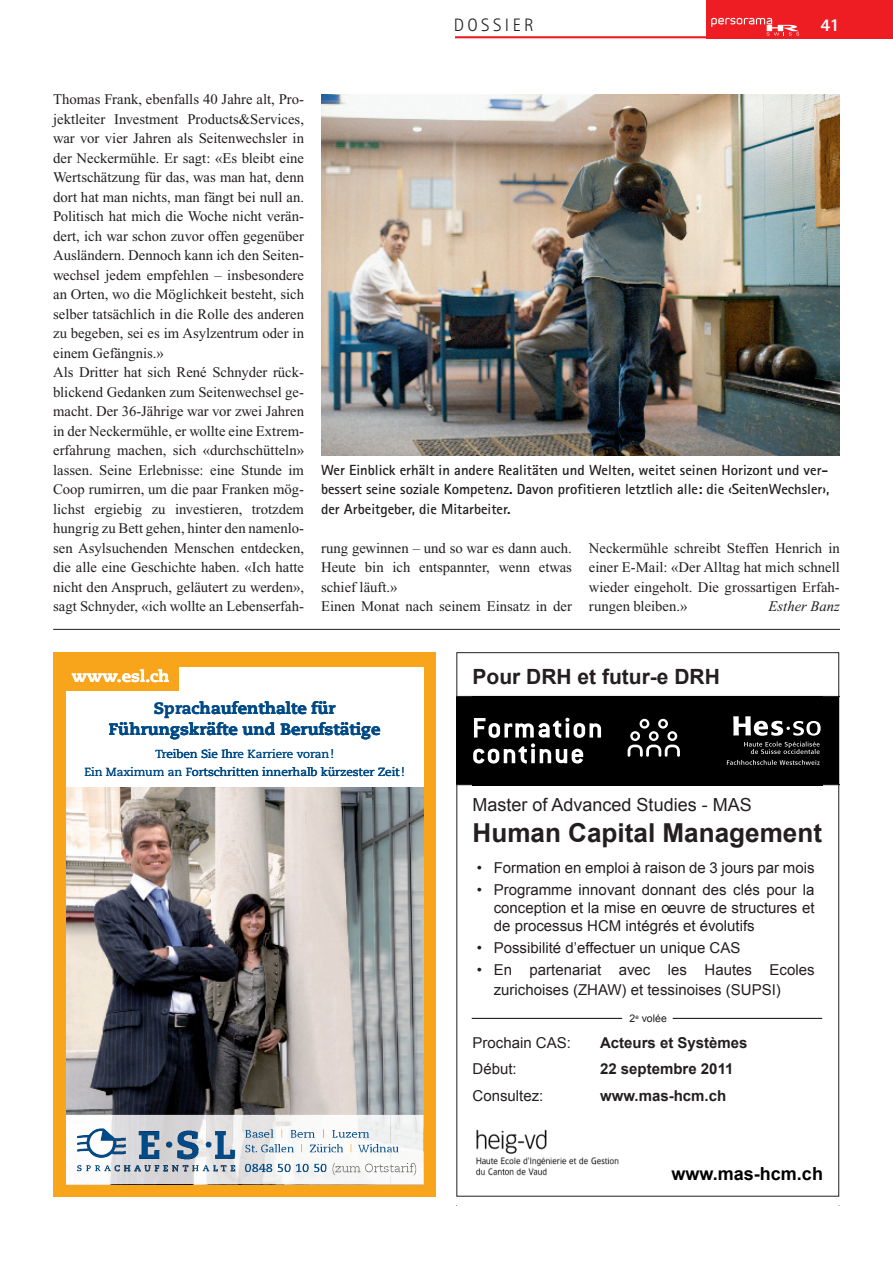
<style>
.page{position:relative;width:893px;height:1263px;background:#fff}
.page>*{position:absolute;margin:0;border:0;box-sizing:border-box;transform-origin:0 0}
.t1{font:700 26.1px "Arial";color:#231f20}
.t2{font:700 21px "Arial";color:#231f20}
.t3{font:18px "Arial";color:#231f20}
.t4{font:700 18px "Arial";color:#000}
.t5{font:300 18px "Rotis Sans Serif";letter-spacing:.19em;color:#231f20}
.t6{font:800 18px "Rotis Sans Serif";color:#fff}
.t7{font:800 16.5px "Caecilia";letter-spacing:.005em;color:#004b87}
.t8{font:800 16.5px "Caecilia";letter-spacing:.005em;color:#fff}
.t9{font:15px/22.2px "Arial";color:#231f20}
.t10{font:700 15px "Arial";color:#231f20}
.t11{font:14.7px/19.5px "Times";color:#231f20}
.t12{font:700 14.7px/19.5px "Rotis Sans Serif";color:#231f20;text-align:justify}
.t13{font:italic 14.7px "Times";color:#231f20}
.t14{font:11.7px/18.5px "Caecilia";letter-spacing:-.01em;color:#004b87;text-align:center}
.t15{font:10.5px "Arial";color:#231f20}
</style>
<div class="page">
<div style="left:706px;top:0;width:187px;height:38px;background:#ee1d23"></div>
<hr style="left:455px;top:36px;width:256px;height:2px;background:#ee1d23">
<svg style="left:711px;top:18px;width:88px;height:18px"></svg>
<img style="left:321px;top:94px;width:519px;height:361px">
<div style="left:53px;top:652px;width:383px;height:545px;background:#f9a51b"></div>
<div style="left:66px;top:667px;width:357px;height:517px;background:#fff"></div>
<img style="left:66px;top:787px;width:357px;height:379px">
<div style="left:53px;top:658px;width:125px;height:33px;background:#f9a51b"></div>
<svg style="left:139px;top:1131px;width:20px;height:28px"></svg>
<svg style="left:166px;top:1131px;width:33px;height:28px"></svg>
<svg style="left:206px;top:1131px;width:29px;height:28px"></svg>
<svg style="left:77px;top:1127px;width:49px;height:32px"></svg>
<svg style="left:77px;top:1165px;width:158px;height:5px"></svg>
<img style="left:77px;top:1170px;width:128px;height:14px">
<svg style="left:314px;top:1163px;width:13px;height:3px"></svg>
<img style="left:245px;top:1163px;width:64px;height:3px">
<img style="left:332px;top:1163px;width:58px;height:3px">
<img style="left:245px;top:1129px;width:32px;height:9px">
<img style="left:245px;top:1133px;width:28px;height:5px">
<img style="left:291px;top:1130px;width:28px;height:8px">
<img style="left:291px;top:1132px;width:24px;height:6px">
<img style="left:328px;top:1130px;width:45px;height:8px">
<img style="left:332px;top:1134px;width:37px;height:4px">
<img style="left:258px;top:1144px;width:39px;height:8px">
<img style="left:261px;top:1149px;width:33px;height:3px">
<svg style="left:245px;top:1144px;width:12px;height:8px"></svg>
<svg style="left:336px;top:1144px;width:7px;height:8px"></svg>
<img style="left:306px;top:1144px;width:30px;height:8px">
<img style="left:310px;top:1148px;width:26px;height:4px">
<img style="left:355px;top:1144px;width:35px;height:8px">
<img style="left:369px;top:1148px;width:21px;height:4px">
<svg style="left:358px;top:1144px;width:11px;height:8px"></svg>
<img style="left:206px;top:1166px;width:184px;height:18px">
<img style="left:390px;top:1115px;width:33px;height:69px">
<img style="left:475px;top:1129px;width:144px;height:47px">
<svg style="left:456px;top:696px;width:383px;height:89px;background:#181818"></svg>
<hr style="left:472px;top:1018px;width:150px;height:1px;background:#231f20">
<hr style="left:673px;top:1018px;width:149px;height:1px;background:#231f20">
<hr style="left:53px;top:629px;width:787px;height:1px;background:#231f20">
<p class="t5" style="left:454px;top:19px;width:82px">DOSSIER</p>
<p class="t6" style="left:820px;top:19px;width:21px">41</p>
<p class="t11" style="left:53px;top:91px;width:252px">Thomas Frank, ebenfalls 40 Jahre alt, Pro&shy;jektleiter Investment Products&amp;Services, war vor vier Jahren als Seitenwechsler in der Neckermühle. Er sagt: «Es bleibt eine Wertschätzung für das, was man hat, denn dort hat man nichts, man fängt bei null an.<br>Politisch hat mich die Woche nicht verän&shy;dert, ich war schon zuvor offen gegenüber Ausländern. Dennoch kann ich den Seiten&shy;wechsel jedem empfehlen – insbesondere an Orten, wo die Möglichkeit besteht, sich selber tatsächlich in die Rolle des anderen zu begeben, sei es im Asylzentrum oder in einem Gefängnis.»<br>Als Dritter hat sich René Schnyder rück&shy;blickend Gedanken zum Seitenwechsel ge&shy;macht. Der 36-Jährige war vor zwei Jahren in der Neckermühle, er wollte eine Extrem&shy;erfahrung machen, sich «durchschütteln» lassen. Seine Erlebnisse: eine Stunde im Coop rumirren, um die paar Franken mög&shy;lichst ergiebig zu investieren, trotzdem hungrig zu Bett gehen, hinter den namenlo&shy;sen Asylsuchenden Menschen entdecken, die alle eine Geschichte haben. «Ich hatte nicht den Anspruch, geläutert zu werden», sagt Schnyder, «ich wollte an Lebenserfah-</p>
<p class="t12" style="left:321px;top:462px;width:510px">Wer Einblick erhält in andere Realitäten und Welten, weitet seinen Horizont und ver&shy;bessert seine soziale Kompetenz. Davon profitieren letztlich alle: die ‹SeitenWechsler›, der Arbeitgeber, die Mitarbeiter.</p>
<p class="t11" style="left:321px;top:540px;width:252px">rung gewinnen – und so war es dann auch.<br>Heute bin ich entspannter, wenn etwas schief läuft.»<br>Einen Monat nach seinem Einsatz in der</p>
<p class="t11" style="left:589px;top:540px;width:252px;text-align:justify">Neckermühle schreibt Steffen Henrich in einer E-Mail: «Der Alltag hat mich schnell wieder eingeholt. Die grossartigen Erfah&shy;rungen bleiben.»</p>
<p class="t13" style="left:769px;top:601px;width:73px">Esther Banz</p>
<p class="t8" style="left:72px;top:669px;width:99px">www.esl.ch</p>
<p class="t7" style="left:109px;top:722px;width:273px">Führungskräfte und Berufstätige</p>
<p class="t7" style="left:154px;top:701px;width:183px">Sprachaufenthalte für</p>
<p class="t14" style="left:85px;top:746px;width:322px">Treiben Sie Ihre Karriere voran!<br>Ein Maximum an Fortschritten innerhalb kürzester Zeit!</p>
<h2 class="t2" style="left:472px;top:665px;width:249px">Pour DRH et futur-e DRH</h2>
<p class="t3" style="left:473px;top:794px;width:281px">Master of Advanced Studies - MAS</p>
<h1 class="t1" style="left:473px;top:818px;width:351px">Human Capital Management</h1>
<p class="t9" style="left:494px;top:856px;width:322px">Formation en emploi à raison de 3 jours par mois<br>Programme innovant donnant des clés pour la</p>
<p class="t9" style="left:494px;top:899px;width:322px;line-height:18px">conception et la mise en oeuvre de structures et de processus HCM intégrés et évolutifs</p>
<p class="t9" style="left:494px;top:937px;width:322px">Possibilité d’effectuer un unique CAS<br>En partenariat avec les Hautes Ecoles</p>
<p class="t9" style="left:494px;top:979px;width:289px">zurichoises (ZHAW) et tessinoises (SUPSI)</p>
<p class="t9" style="left:472px;top:1031px;width:100px">Prochain CAS:</p>
<p class="t10" style="left:600px;top:1034px;width:149px">Acteurs et Systèmes</p>
<p class="t9" style="left:472px;top:1058px;width:46px">Début:</p>
<p class="t10" style="left:600px;top:1060px;width:135px">22 septembre 2011</p>
<p class="t9" style="left:472px;top:1084px;width:72px">Consultez:</p>
<p class="t10" style="left:600px;top:1087px;width:128px">www.mas-hcm.ch</p>
<p class="t15" style="left:630px;top:1013px;width:39px">2<sup>e</sup> volée</p>
<p class="t4" style="left:672px;top:1164px;width:153px">www.mas-hcm.ch</p>
</div>
